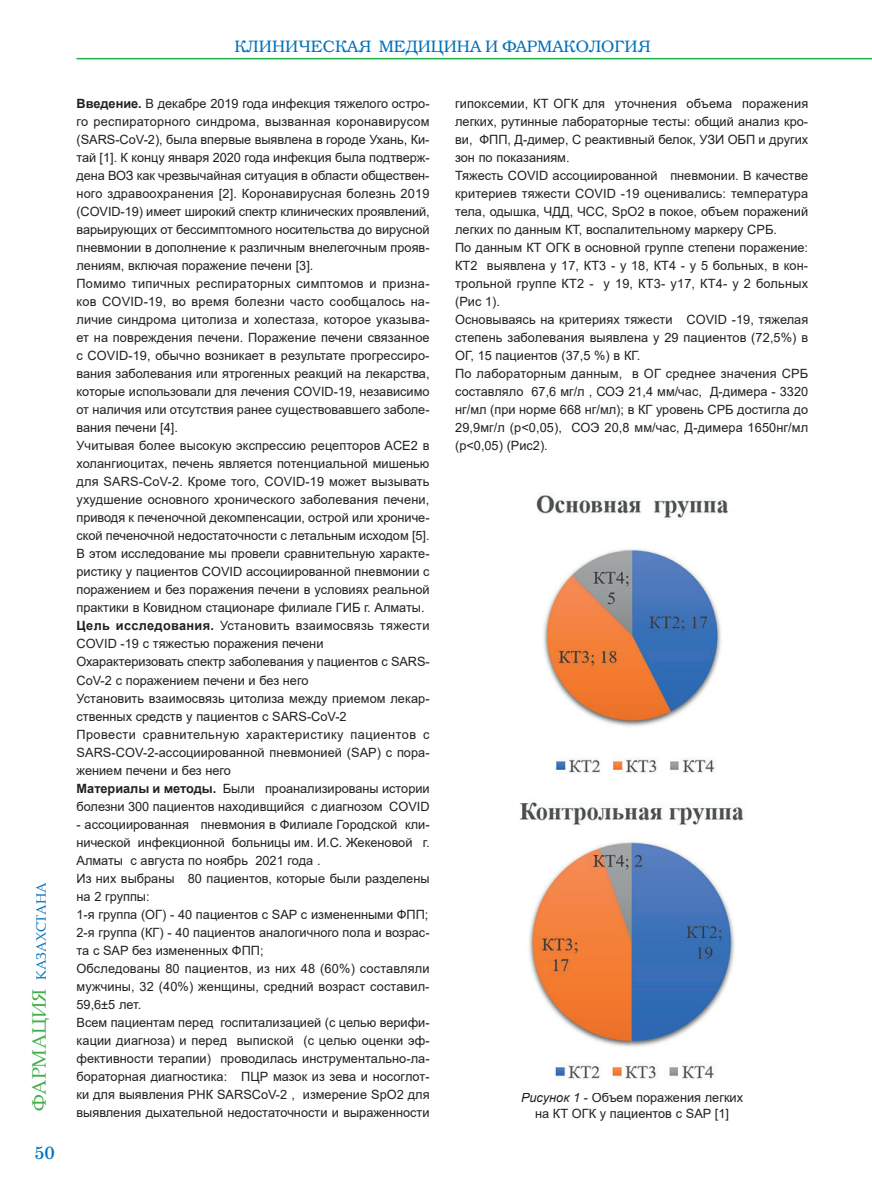
<style>
.page{position:relative;width:872px;height:1187px;background:#fff}
.page>*{position:absolute;margin:0;border:0;box-sizing:border-box;transform-origin:0 0}
.t1{font:19.5px "Book Antiqua";color:#40ae49}
.t2{font:18px "DS School";color:#0072bc}
.t3{font:16.5px "K Bookman";color:#0072bc}
.t4{font:13.5px "Book Antiqua";color:#0072bc}
.t5{font:12.75px/18px "Arial";color:#231f20}
.s1{font-weight:700}
.s2{font-style:italic}
</style>
<div class="page">
<hr style="left:76px;top:58px;width:796px;height:1px;background:#23b24b">
<img style="left:519px;top:495px;width:225px;height:585px">
<p class="t4" style="left:32px;top:979px;width:99px;rotate:-90deg">КАЗАХСТАНА</p>
<h1 class="t1" style="left:26px;top:1111px;width:124px;rotate:-90deg">ФАРМАЦИЯ</h1>
<h2 class="t2" style="left:34px;top:1142px;width:22px">50</h2>
<p class="t3" style="left:234px;top:36px;width:417px">КЛИНИЧЕСКАЯ МЕДИЦИНА И ФАРМАКОЛОГИЯ</p>
<p class="t5" style="left:76px;top:94px;width:355px"><span class="s1">Введение.</span> В декабре 2019 года инфекция тяжелого остро&shy;го респираторного синдрома, вызванная коронавирусом (SARS-CoV-2), была впервые выявлена в городе Ухань, Ки&shy;тай [1]. К концу января 2020 года инфекция была подтверж&shy;дена ВОЗ как чрезвычайная ситуация в области обществен&shy;ного здравоохранения [2]. Коронавирусная болезнь 2019 (COVID-19) имеет широкий спектр клинических проявлений, варьирующих от бессимптомного носительства до вирусной пневмонии в дополнение к различным внелегочным прояв&shy;лениям, включая поражение печени [3].<br>Помимо типичных респираторных симптомов и призна&shy;ков COVID-19, во время болезни часто сообщалось на&shy;личие синдрома цитолиза и холестаза, которое указыва&shy;ет на повреждения печени. Поражение печени связанное с COVID-19, обычно возникает в результате прогрессиро&shy;вания заболевания или ятрогенных реакций на лекарства, которые использовали для лечения COVID-19, независимо от наличия или отсутствия ранее существовавшего заболе&shy;вания печени [4].<br>Учитывая более высокую экспрессию рецепторов ACE2 в холангиоцитах, печень является потенциальной мишенью для SARS-CoV-2. Кроме того, COVID-19 может вызывать ухудшение основного хронического заболевания печени, приводя к печеночной декомпенсации, острой или хрониче&shy;ской печеночной недостаточности с летальным исходом [5].<br>В этом исследование мы провели сравнительную характе&shy;ристику у пациентов COVID ассоциированной пневмонии с поражением и без поражения печени в условиях реальной практики в Ковидном стационаре филиале ГИБ г. Алматы.<br><span class="s1">Цель исследования.</span> Установить взаимосвязь тяжести COVID -19 c тяжестью поражения печени Охарактеризовать спектр заболевания у пациентов с SARS-CoV-2 с поражением печени и без него<br>Установить взаимосвязь цитолиза между приемом лекар&shy;ственных средств у пациентов с SARS-CoV-2<br>Провести сравнительную характеристику пациентов с SARS-COV-2-ассоциированной пневмонией (SAP) с пора&shy;жением печени и без него<br><span class="s1">Материалы и методы.</span> Были проанализированы истории болезни 300 пациентов находивщийся с диагнозом COVID</p>
<p class="t5" style="left:76px;top:815px;width:355px">- ассоциированная пневмония в Филиале Городской кли&shy;нической инфекционной больницы им. И.С. Жекеновой г.<br>Алматы с августа по ноябрь 2021 года .<br>Из них выбраны 80 пациентов, которые были разделены на 2 группы:<br>1-я группа (ОГ) - 40 пациентов с SAP с измененными ФПП; 2-я группа (КГ) - 40 пациентов аналогичного пола и возрас&shy;та с SAP без измененных ФПП;<br>Обследованы 80 пациентов, из них 48 (60%) составляли мужчины, 32 (40%) женщины, средний возраст составил-59,6±5 лет.<br>Всем пациентам перед госпитализацией (с целью верифи&shy;кации диагноза) и перед выпиской (с целью оценки эф&shy;фективности терапии) проводилась инструментально-ла&shy;бораторная диагностика: ПЦР мазок из зева и носоглот&shy;ки для выявления РНК SARSCoV-2 , измерение SpO2 для выявления дыхательной недостаточности и выраженности</p>
<p class="t5" style="left:455px;top:95px;width:354px">гипоксемии, КТ ОГК для уточнения объема поражения легких, рутинные лабораторные тесты: общий анализ кро&shy;ви, ФПП, Д-димер, С реактивный белок, УЗИ ОБП и других зон по показаниям.<br>Тяжесть COVID ассоциированной пневмонии. В качестве критериев тяжести COVID -19 оценивались: температура тела, одышка, ЧДД, ЧСС, SpO2 в покое, объем поражений легких по данным КТ, воспалительному маркеру СРБ.<br>По данным КТ ОГК в основной группе степени поражение:<br>КТ2 выявлена у 17, КТ3 - у 18, КТ4 - у 5 больных, в кон&shy;трольной группе КТ2 - у 19, КТ3- у17, КТ4- у 2 больных (Рис 1).<br>Основываясь на критериях тяжести COVID -19, тяжелая степень заболевания выявлена у 29 пациентов (72,5%) в ОГ, 15 пациентов (37,5 %) в КГ.<br>По лабораторным данным, в ОГ среднее значения СРБ составляло 67,6 мг/л , СОЭ 21,4 мм/час, Д-димера - 3320 нг/мл (при норме 668 нг/мл); в КГ уровень СРБ достигла до 29,9мг/л (р&lt;0,05), СОЭ 20,8 мм/час, Д-димера 1650нг/мл (р&lt;0,05) (Рис2).</p>
<p class="t5" style="left:521px;top:1088px;width:224px"><span class="s2">Рисунок 1</span> - Объем поражения легких</p>
<p class="t5" style="left:535px;top:1103px;width:195px">на КТ ОГК у пациентов с SAP [1]</p>
</div>
